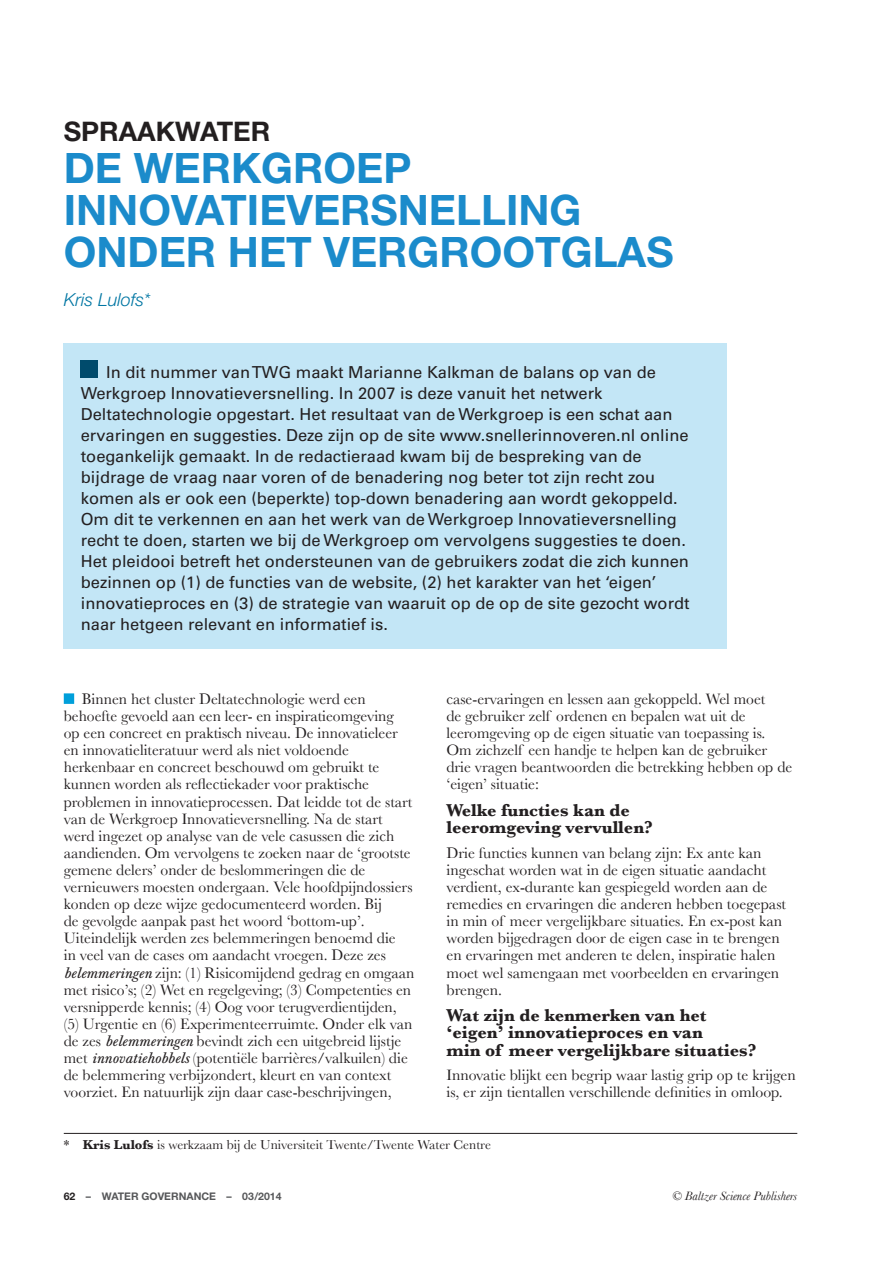
<style>
.page{position:relative;width:893px;height:1263px;background:#fff}
.page>*{position:absolute;margin:0;border:0;box-sizing:border-box;transform-origin:0 0}
.t1{font:700 42px/42px "Helvetica Neue";color:#1b8bcb}
.t2{font:700 27px "Helvetica Neue";color:#231f20}
.t3{font:700 18px/17.1px "Baskerville";color:#231f20}
.t4{font:italic 300 18px "Helvetica Neue";color:#0076a3}
.t5{font:16.5px/21px "Univers";color:#231f20}
.t6{font:15.75px/17.1px "Baskerville";color:#231f20}
.t7{font:13.5px "Baskerville";color:#231f20}
.t8{font:italic 12.75px "Baskerville";color:#231f20}
.t9{font:700 10.5px "Helvetica Neue";color:#57585a}
.s1{font-family:"Baskerville BE";font-style:italic;font-size:14.55px}
.s2{font-weight:700}
.s3{color:#231f20}
</style>
<div class="page">
<div style="left:64px;top:343px;width:663px;height:305px;background:#c3e6f6"></div>
<div style="left:81px;top:361px;width:17px;height:17px;background:#004b6c"></div>
<div style="left:64px;top:693px;width:10px;height:11px;background:#009fda"></div>
<hr style="left:64px;top:1133px;width:733px;height:1px;background:#231f20">
<h2 class="t2" style="left:64px;top:115px;width:208px">SPRAAKWATER</h2>
<h1 class="t1" style="left:64px;top:146px;width:611px">DE WERKGROEP<br>INNOVATIEVERSNELLING<br>ONDER HET VERGROOTGLAS</h1>
<p class="t4" style="left:64px;top:289px;width:88px">Kris Lulofs*</p>
<p class="t5" style="left:81px;top:362px;width:610px;text-indent:26px">In dit nummer van TWG maakt Marianne Kalkman de balans op van de Werkgroep Innovatieversnelling. In 2007 is deze vanuit het netwerk Deltatechnologie opgestart. Het resultaat van de Werkgroep is een schat aan ervaringen en suggesties. Deze zijn op de site www.snellerinnoveren.nl online toegankelijk gemaakt. In de redactieraad kwam bij de bespreking van de bijdrage de vraag naar voren of de benadering nog beter tot zijn recht zou komen als er ook een (beperkte) top-down benadering aan wordt gekoppeld.<br>Om dit te verkennen en aan het werk van de Werkgroep Innovatieversnelling recht te doen, starten we bij de Werkgroep om vervolgens suggesties te doen.<br>Het pleidooi betreft het ondersteunen van de gebruikers zodat die zich kunnen bezinnen op (1) de functies van de website, (2) het karakter van het ‘eigen’ innovatieproces en (3) de strategie van waaruit op de op de site gezocht wordt naar hetgeen relevant en informatief is.</p>
<p class="t6" style="left:64px;top:690px;width:352px;text-indent:18px">Binnen het cluster Deltatechnologie werd een behoefte gevoeld aan een leer- en inspiratieomgeving<br>op een concreet en praktisch niveau. De innovatieleer en innovatieliteratuur werd als niet voldoende herkenbaar en concreet beschouwd om gebruikt te kunnen worden als reflectiekader voor praktische problemen in innovatieprocessen. Dat leidde tot de start van de Werkgroep Innovatieversnelling. Na de start werd ingezet op analyse van de vele casussen die zich aandienden. Om vervolgens te zoeken naar de ‘grootste gemene delers’ onder de beslommeringen die de vernieuwers moesten ondergaan. Vele hoofdpijndossiers konden op deze wijze gedocumenteerd worden. Bij<br>de gevolgde aanpak past het woord ‘bottom-up’.<br>Uiteindelijk werden zes belemmeringen benoemd die<br>in veel van de cases om aandacht vroegen. Deze zes <span class="s1">belemmeringen</span> zijn: (1) Risicomijdend gedrag en omgaan met risico’s; (2) Wet en regelgeving; (3) Competenties en versnipperde kennis; (4) Oog voor terugverdientijden, (5) Urgentie en (6) Experimenteerruimte. Onder elk van de zes <span class="s1">belemmeringen</span> bevindt zich een uitgebreid lijstje met <span class="s1">innovatiehobbels</span> (potentiële barrières/valkuilen) die de belemmering verbijzondert, kleurt en van context voorziet. En natuurlijk zijn daar case-beschrijvingen,</p>
<p class="t6" style="left:446px;top:690px;width:347px">case-ervaringen en lessen aan gekoppeld. Wel moet<br>de gebruiker zelf ordenen en bepalen wat uit de leeromgeving op de eigen situatie van toepassing is.<br>Om zichzelf een handje te helpen kan de gebruiker drie vragen beantwoorden die betrekking hebben op de ‘eigen’ situatie:</p>
<p class="t3" style="left:446px;top:802px;width:208px">Welke functies kan de leeromgeving vervullen?</p>
<p class="t6" style="left:446px;top:844px;width:341px">Drie functies kunnen van belang zijn: Ex ante kan ingeschat worden wat in de eigen situatie aandacht verdient, ex-durante kan gespiegeld worden aan de remedies en ervaringen die anderen hebben toegepast in min of meer vergelijkbare situaties. En ex-post kan worden bijgedragen door de eigen case in te brengen en ervaringen met anderen te delen, inspiratie halen moet wel samengaan met voorbeelden en ervaringen brengen.</p>
<p class="t3" style="left:446px;top:1007px;width:311px">Wat zijn de kenmerken van het ‘eigen’ innovatieproces en van<br>min of meer vergelijkbare situaties?</p>
<p class="t6" style="left:446px;top:1066px;width:351px">Innovatie blijkt een begrip waar lastig grip op te krijgen is, er zijn tientallen verschillende definities in omloop.</p>
<p class="t7" style="left:64px;top:1136px;width:429px">* <span class="s2">Kris Lulofs</span> is werkzaam bij de Universiteit Twente/Twente Water Centre</p>
<p class="t9" style="left:64px;top:1189px;width:219px"><span class="s3">62</span> – WATER GOVERNANCE – 03/2014</p>
<p class="t8" style="left:672px;top:1188px;width:127px">© Baltzer Science Publishers</p>
</div>
